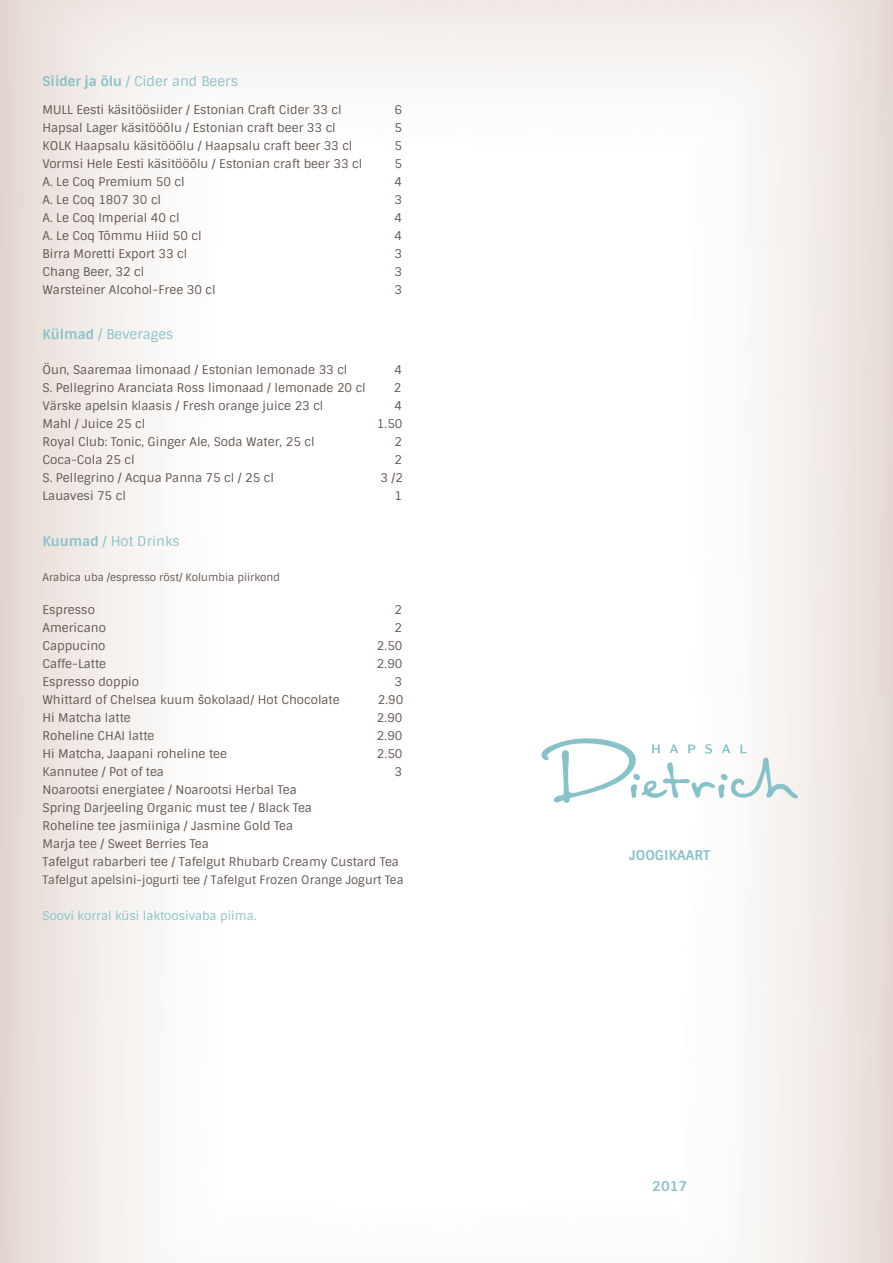
<style>
.page{position:relative;width:893px;height:1263px;background:#fff}
.page>*{position:absolute;margin:0;border:0;box-sizing:border-box;transform-origin:0 0}
.t1{font:13.5px "Sintony";color:#88c2c9}
.t2{font:700 13.5px "Sintony";color:#88c2c9}
.t3{font:12px "Sintony";color:#62544e}
.t4{font:12px "Sintony";color:#88c2c9}
.t5{font:11.7px "Sintony";color:#62544e}
.t6{font:10.5px "Sintony";color:#62544e}
.s1{font-weight:700}
</style>
<div class="page">
<svg style="left:541px;top:737px;width:258px;height:66px"></svg>
<p class="t1" style="left:43px;top:72px;width:197px"><span class="s1">Siider ja õlu</span> / Cider and Beers</p>
<p class="t3" style="left:43px;top:102px;width:301px">MULL Eesti käsitöösiider / Estonian Craft Cider 33 cl</p>
<p class="t3" style="left:394px;top:102px;width:9px">6</p>
<p class="t3" style="left:43px;top:120px;width:295px">Hapsal Lager käsitööõlu / Estonian craft beer 33 cl</p>
<p class="t3" style="left:394px;top:120px;width:9px">5</p>
<p class="t3" style="left:43px;top:138px;width:312px">KOLK Haapsalu käsitööõlu / Haapsalu craft beer 33 cl</p>
<p class="t3" style="left:394px;top:138px;width:9px">5</p>
<p class="t3" style="left:43px;top:156px;width:321px">Vormsi Hele Eesti käsitööõlu / Estonian craft beer 33 cl</p>
<p class="t3" style="left:394px;top:156px;width:9px">5</p>
<p class="t3" style="left:43px;top:174px;width:144px">A. Le Coq Premium 50 cl</p>
<p class="t3" style="left:394px;top:174px;width:9px">4</p>
<p class="t3" style="left:43px;top:192px;width:120px">A. Le Coq 1807 30 cl</p>
<p class="t3" style="left:394px;top:192px;width:9px">3</p>
<p class="t3" style="left:43px;top:210px;width:139px">A. Le Coq Imperial 40 cl</p>
<p class="t3" style="left:394px;top:210px;width:9px">4</p>
<p class="t3" style="left:43px;top:228px;width:161px">A. Le Coq Tõmmu Hiid 50 cl</p>
<p class="t3" style="left:394px;top:228px;width:9px">4</p>
<p class="t3" style="left:43px;top:246px;width:146px">Birra Moretti Export 33 cl</p>
<p class="t3" style="left:394px;top:246px;width:9px">3</p>
<p class="t3" style="left:43px;top:264px;width:103px">Chang Beer, 32 cl</p>
<p class="t3" style="left:394px;top:264px;width:9px">3</p>
<p class="t3" style="left:43px;top:282px;width:175px">Warsteiner Alcohol-Free 30 cl</p>
<p class="t3" style="left:394px;top:282px;width:9px">3</p>
<p class="t1" style="left:43px;top:326px;width:132px"><span class="s1">Külmad</span> / Beverages</p>
<p class="t3" style="left:43px;top:362px;width:307px">Öun, Saaremaa limonaad / Estonian lemonade 33 cl</p>
<p class="t3" style="left:394px;top:362px;width:9px">4</p>
<p class="t3" style="left:43px;top:380px;width:325px">S. Pellegrino Aranciata Ross limonaad / lemonade 20 cl</p>
<p class="t3" style="left:394px;top:380px;width:9px">2</p>
<p class="t3" style="left:43px;top:398px;width:283px">Värske apelsin klaasis / Fresh orange juice 23 cl</p>
<p class="t3" style="left:394px;top:398px;width:9px">4</p>
<p class="t3" style="left:43px;top:416px;width:104px">Mahl / Juice 25 cl</p>
<p class="t3" style="left:377px;top:416px;width:27px">1.50</p>
<p class="t3" style="left:43px;top:434px;width:274px">Royal Club: Tonic, Ginger Ale, Soda Water, 25 cl</p>
<p class="t3" style="left:394px;top:434px;width:9px">2</p>
<p class="t3" style="left:43px;top:452px;width:94px">Coca-Cola 25 cl</p>
<p class="t3" style="left:394px;top:452px;width:9px">2</p>
<p class="t3" style="left:43px;top:470px;width:233px">S. Pellegrino / Acqua Panna 75 cl / 25 cl</p>
<p class="t3" style="left:380px;top:470px;width:24px">3 /2</p>
<p class="t3" style="left:43px;top:488px;width:85px">Lauavesi 75 cl</p>
<p class="t3" style="left:394px;top:488px;width:9px">1</p>
<p class="t1" style="left:43px;top:533px;width:138px"><span class="s1">Kuumad</span> / Hot Drinks</p>
<p class="t6" style="left:43px;top:571px;width:239px">Arabica uba /espresso röst/ Kolumbia piirkond</p>
<p class="t3" style="left:43px;top:602px;width:54px">Espresso</p>
<p class="t3" style="left:394px;top:602px;width:9px">2</p>
<p class="t3" style="left:43px;top:620px;width:65px">Americano</p>
<p class="t3" style="left:394px;top:620px;width:9px">2</p>
<p class="t3" style="left:43px;top:638px;width:64px">Cappucino</p>
<p class="t3" style="left:377px;top:638px;width:27px">2.50</p>
<p class="t3" style="left:43px;top:656px;width:65px">Caffe-Latte</p>
<p class="t3" style="left:377px;top:656px;width:27px">2.90</p>
<p class="t3" style="left:43px;top:674px;width:98px">Espresso doppio</p>
<p class="t3" style="left:394px;top:674px;width:9px">3</p>
<p class="t3" style="left:43px;top:692px;width:299px">Whittard of Chelsea kuum šokolaad/ Hot Chocolate</p>
<p class="t3" style="left:378px;top:692px;width:27px">2.90</p>
<p class="t3" style="left:43px;top:710px;width:90px">Hi Matcha latte</p>
<p class="t3" style="left:377px;top:710px;width:27px">2.90</p>
<p class="t3" style="left:43px;top:728px;width:113px">Roheline CHAI latte</p>
<p class="t3" style="left:377px;top:728px;width:27px">2.90</p>
<p class="t3" style="left:43px;top:746px;width:186px">Hi Matcha, Jaapani roheline tee</p>
<p class="t3" style="left:377px;top:746px;width:27px">2.50</p>
<p class="t3" style="left:43px;top:764px;width:123px">Kannutee / Pot of tea</p>
<p class="t3" style="left:394px;top:764px;width:9px">3</p>
<p class="t3" style="left:43px;top:782px;width:256px">Noarootsi energiatee / Noarootsi Herbal Tea</p>
<p class="t3" style="left:43px;top:800px;width:271px">Spring Darjeeling Organic must tee / Black Tea</p>
<p class="t3" style="left:43px;top:818px;width:252px">Roheline tee jasmiiniga / Jasmine Gold Tea</p>
<p class="t3" style="left:43px;top:836px;width:168px">Marja tee / Sweet Berries Tea</p>
<p class="t3" style="left:43px;top:854px;width:358px">Tafelgut rabarberi tee / Tafelgut Rhubarb Creamy Custard Tea</p>
<p class="t5" style="left:43px;top:873px;width:362px">Tafelgut apelsini-jogurti tee / Tafelgut Frozen Orange Jogurt Tea</p>
<p class="t4" style="left:43px;top:908px;width:215px">Soovi korral küsi laktoosivaba piima.</p>
<p class="t2" style="left:629px;top:846px;width:83px">JOOGIKAART</p>
<p class="t2" style="left:652px;top:1178px;width:36px">2017</p>
</div>
